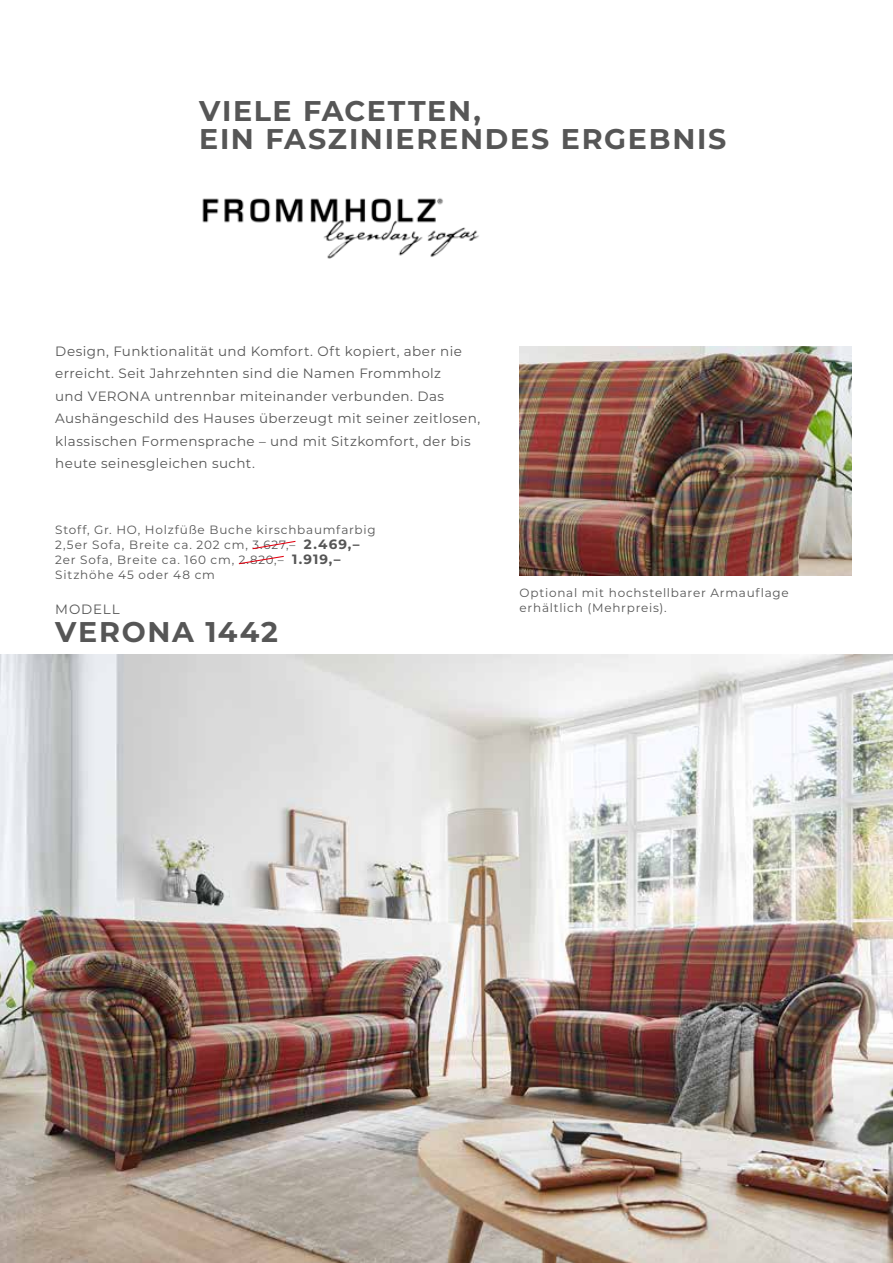
<style>
.page{position:relative;width:893px;height:1263px;background:#fff}
.page>*{position:absolute;margin:0;border:0;box-sizing:border-box;transform-origin:0 0}
.t1{font:700 28.5px/28.5px "Montserrat";letter-spacing:.06em;color:#565656}
.t2{font:13.5px/22.5px "Montserrat";letter-spacing:.03em;color:#565656}
.t3{font:700 13.5px "Montserrat";letter-spacing:.085em;color:#565656}
.t4{font:12px/15px "Montserrat";letter-spacing:.065em;color:#565656}
</style>
<div class="page">
<img style="left:0;top:655px;width:893px;height:608px">
<img style="left:520px;top:346px;width:331px;height:230px">
<svg style="left:238px;top:540px;width:58px;height:25px"></svg>
<img style="left:202px;top:198px;width:277px;height:61px">
<p class="t1" style="left:199px;top:95px;width:529px">VIELE FACETTEN,<br>EIN FASZINIERENDES ERGEBNIS</p>
<p class="t2" style="left:55px;top:339px;width:427px">Design, Funktionalität und Komfort. Oft kopiert, aber nie erreicht. Seit Jahrzehnten sind die Namen Frommholz<br>und VERONA untrennbar miteinander verbunden. Das Aushängeschild des Hauses überzeugt mit seiner zeitlosen, klassischen Formensprache – und mit Sitzkomfort, der bis heute seinesgleichen sucht.</p>
<p class="t4" style="left:55px;top:522px;width:322px">Stoff, Gr. HO, Holzfüße Buche kirschbaumfarbig<br>2,5er Sofa, Breite ca. 202 cm, 3.627,–</p>
<p class="t3" style="left:304px;top:535px;width:57px">2.469,–</p>
<p class="t4" style="left:55px;top:552px;width:230px">2er Sofa, Breite ca. 160 cm, 2.820,–</p>
<p class="t3" style="left:292px;top:550px;width:50px">1.919,–</p>
<p class="t4" style="left:55px;top:567px;width:161px">Sitzhöhe 45 oder 48 cm</p>
<p class="t2" style="left:55px;top:597px;width:66px">MODELL</p>
<p class="t1" style="left:55px;top:616px;width:224px">VERONA 1442</p>
<p class="t4" style="left:520px;top:585px;width:271px">Optional mit hochstellbarer Armauflage erhältlich (Mehrpreis).</p>
</div>
